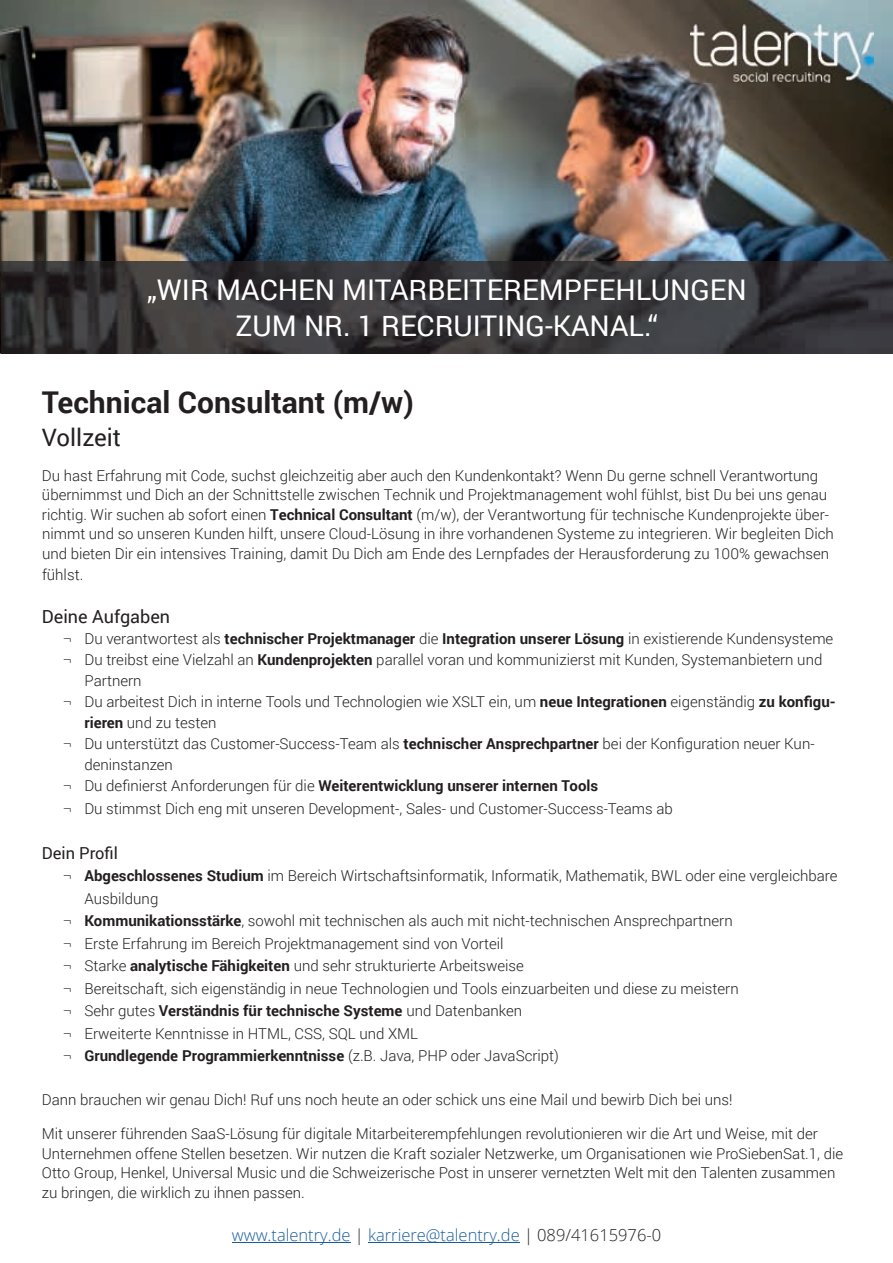
<style>
.page{position:relative;width:893px;height:1263px;background:#fff}
.page>*{position:absolute;margin:0;border:0;box-sizing:border-box;transform-origin:0 0}
.t1{font:700 30px "Roboto";color:#231f20}
.t2{font:28.5px/36px "Roboto";color:#fff;text-align:center}
.t3{font:24px "Roboto";color:#231f20}
.t4{font:18px "Roboto";color:#231f20}
.t5{font:300 16.5px "Open Sans";color:#175d9e}
.t6{font:16.5px "Roboto";color:#231f20}
.t7{font:300 15px/19.5px "Roboto";color:#231f20}
.t8{font:700 15px "Roboto";color:#231f20}
.s1{font-weight:700}
.s2{font-family:"Open Sans";font-weight:300}
.s3{font-weight:300}
.s4{font-family:"Open Sans"}
.s5{color:#231f20}
</style>
<div class="page">
<hr style="left:232px;top:1242px;width:119px;height:1px;background:#175d9e">
<hr style="left:368px;top:1242px;width:152px;height:1px;background:#175d9e">
<img style="left:0;top:0;width:893px;height:354px">
<img style="left:690px;top:25px;width:183px;height:58px">
<img style="left:1px;top:261px;width:891px;height:92px">
<h2 class="t2" style="left:147px;top:271px;width:602px">„WIR MACHEN MITARBEITEREMPFEHLUNGEN<br>ZUM NR. 1 RECRUITING-KANAL.“</h2>
<h1 class="t1" style="left:42px;top:381px;width:373px">Technical Consultant (m/w)</h1>
<h3 class="t3" style="left:42px;top:421px;width:81px">Vollzeit</h3>
<p class="t7" style="left:42px;top:465px;width:793px">Du hast Erfahrung mit Code, suchst gleichzeitig aber auch den Kundenkontakt? Wenn Du gerne schnell Verantwortung übernimmst und Dich an der Schnittstelle zwischen Technik und Projektmanagement wohl fühlst, bist Du bei uns genau richtig. Wir suchen ab sofort einen <span class="s1">Technical Consultant</span> (m/w), der Verantwortung für technische Kundenprojekte über&shy;nimmt und so unseren Kunden hilft, unsere Cloud-Lösung in ihre vorhandenen Systeme zu integrieren. Wir begleiten Dich und bieten Dir ein intensives Training, damit Du Dich am Ende des Lernpfades der Herausforderung zu 100% gewachsen</p>
<p class="t7" style="left:42px;top:564px;width:43px">fühlst.</p>
<p class="t4" style="left:42px;top:604px;width:130px">Deine Aufgaben</p>
<p class="t8" style="left:63px;top:628px;width:772px"><span class="s2">¬</span> <span class="s3">Du verantwortest als</span> technischer Projektmanager <span class="s3">die</span> Integration unserer Lösung <span class="s3">in existierende Kundensysteme</span></p>
<p class="t7" style="left:63px;top:649px;width:761px"><span class="s4">¬</span> Du treibst eine Vielzahl an <span class="s1">Kundenprojekten</span> parallel voran und kommunizierst mit Kunden, Systemanbietern und</p>
<p class="t7" style="left:85px;top:670px;width:59px">Partnern</p>
<p class="t7" style="left:63px;top:691px;width:774px"><span class="s4">¬</span> Du arbeitest Dich in interne Tools und Technologien wie XSLT ein, um <span class="s1">neue Integrationen</span> eigenständig <span class="s1">zu konfigu-</span></p>
<p class="t7" style="left:84px;top:712px;width:133px"><span class="s1">rieren</span> und zu testen</p>
<p class="t7" style="left:63px;top:733px;width:753px"><span class="s4">¬</span> Du unterstützt das Customer-Success-Team als <span class="s1">technischer Ansprechpartner</span> bei der Konfiguration neuer Kun-</p>
<p class="t7" style="left:84px;top:754px;width:90px">deninstanzen</p>
<p class="t8" style="left:63px;top:775px;width:537px"><span class="s2">¬</span> <span class="s3">Du definierst Anforderungen für die</span> Weiterentwicklung unserer internen Tools</p>
<p class="t7" style="left:63px;top:798px;width:611px"><span class="s4">¬</span> Du stimmst Dich eng mit unseren Development-, Sales- und Customer-Success-Teams ab</p>
<p class="t6" style="left:42px;top:841px;width:78px">Dein Profil</p>
<p class="t7" style="left:63px;top:865px;width:776px"><span class="s4">¬</span> <span class="s1">Abgeschlossenes Studium</span> im Bereich Wirtschaftsinformatik, Informatik, Mathematik, BWL oder eine vergleichbare</p>
<p class="t7" style="left:85px;top:888px;width:75px">Ausbildung</p>
<p class="t7" style="left:63px;top:910px;width:671px"><span class="s4">¬</span> <span class="s1">Kommunikationsstärke</span>, sowohl mit technischen als auch mit nicht-technischen Ansprechpartnern</p>
<p class="t7" style="left:63px;top:933px;width:442px"><span class="s4">¬</span> Erste Erfahrung im Bereich Projektmanagement sind von Vorteil</p>
<p class="t7" style="left:63px;top:955px;width:462px"><span class="s4">¬</span> Starke <span class="s1">analytische Fähigkeiten</span> und sehr strukturierte Arbeitsweise</p>
<p class="t7" style="left:63px;top:978px;width:677px"><span class="s4">¬</span> Bereitschaft, sich eigenständig in neue Technologien und Tools einzuarbeiten und diese zu meistern</p>
<p class="t8" style="left:63px;top:1000px;width:460px"><span class="s2">¬</span> <span class="s3">Sehr gutes</span> Verständnis für technische Systeme <span class="s3">und Datenbanken</span></p>
<p class="t7" style="left:63px;top:1023px;width:356px"><span class="s4">¬</span> Erweiterte Kenntnisse in HTML, CSS, SQL und XML</p>
<p class="t8" style="left:63px;top:1045px;width:497px"><span class="s2">¬</span> Grundlegende Programmierkenntnisse <span class="s3">(z.B. Java, PHP oder JavaScript)</span></p>
<p class="t7" style="left:42px;top:1089px;width:692px">Dann brauchen wir genau Dich! Ruf uns noch heute an oder schick uns eine Mail und bewirb Dich bei uns!</p>
<p class="t7" style="left:42px;top:1123px;width:803px">Mit unserer führenden SaaS-Lösung für digitale Mitarbeiterempfehlungen revolutionieren wir die Art und Weise, mit der Unternehmen offene Stellen besetzen. Wir nutzen die Kraft sozialer Netzwerke, um Organisationen wie ProSiebenSat.1, die Otto Group, Henkel, Universal Music und die Schweizerische Post in unserer vernetzten Welt mit den Talenten zusammen zu bringen, die wirklich zu ihnen passen.</p>
<p class="t5" style="left:232px;top:1224px;width:431px">www.talentry.de <span class="s5">|</span> karriere@talentry.de <span class="s5">| 089/41615976-0</span></p>
</div>
